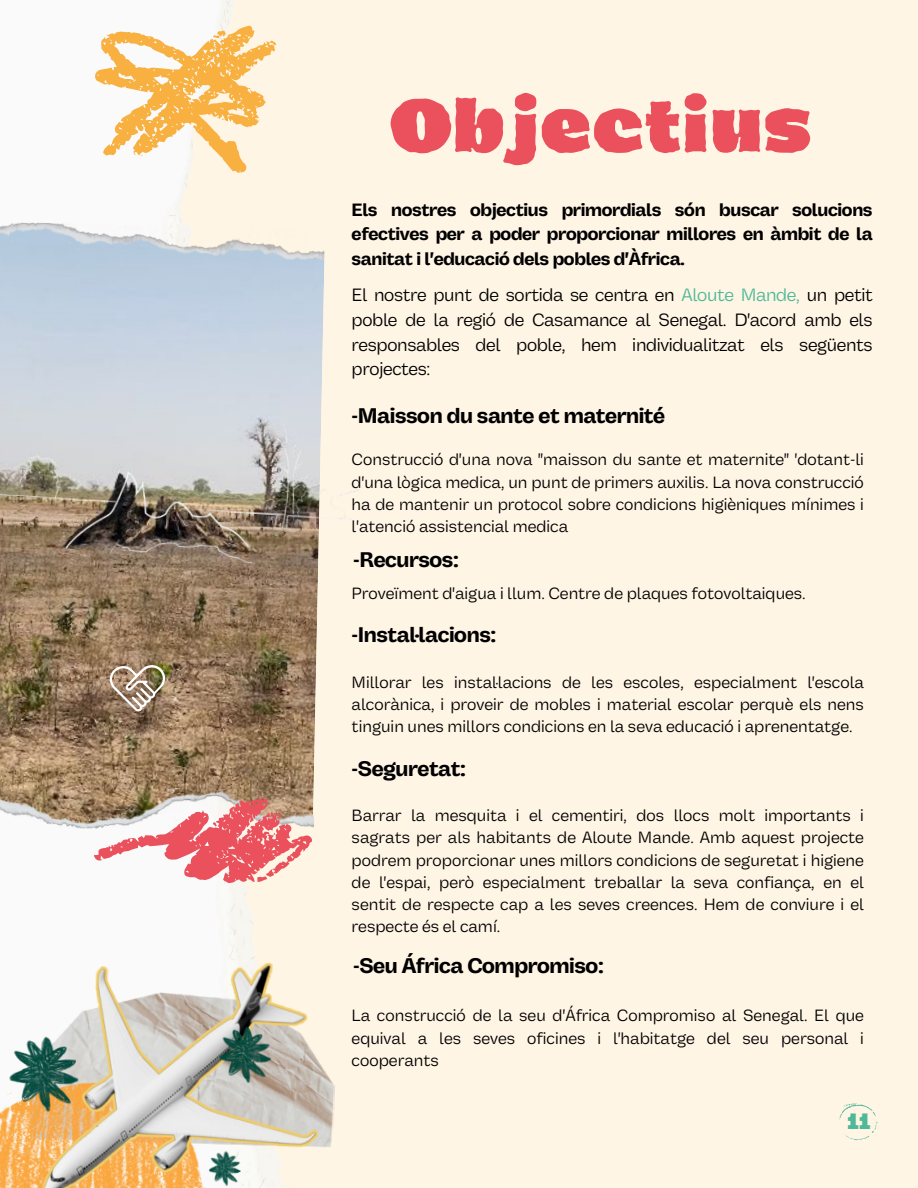
<style>
.page{position:relative;width:918px;height:1188px;background:#fff5e4}
.page>*{position:absolute;margin:0;border:0;box-sizing:border-box;transform-origin:0 0}
.t1{font:900 67.5px "Dingos Stamp";color:#ea515c}
.t2{font:800 22.5px "Vastago Grotesk";color:#4fb899}
.t3{font:700 21.45px "Vastago Grotesk";letter-spacing:-.02em;color:#000001}
.t4{font:18px/24.8px "Vastago Grotesk";letter-spacing:-.02em;color:#000001;text-align:justify}
.t5{font:700 18px/24.8px "Vastago Grotesk";letter-spacing:-.02em;color:#000001;text-align:justify}
.t6{font:16.5px/22.2px "Vastago Grotesk";color:#000001;text-align:justify}
.s1{color:#4fb899}
</style>
<div class="page">
<div style="left:0;top:0;width:255px;height:955px;background:#fafafa"></div>
<img style="left:0;top:262px;width:325px;height:510px">
<img style="left:0;top:220px;width:325px;height:42px">
<img style="left:0;top:772px;width:92px;height:62px">
<img style="left:0;top:955px;width:335px;height:233px">
<svg style="left:56px;top:0;width:221px;height:216px"></svg>
<svg style="left:92px;top:741px;width:228px;height:201px"></svg>
<img style="left:0;top:329px;width:359px;height:383px">
<svg style="left:109px;top:664px;width:57px;height:48px;background:#a5917a"></svg>
<svg style="left:840px;top:1103px;width:38px;height:38px"></svg>
<p class="t1" style="left:390px;top:98px;width:424px">Objectius</p>
<p class="t5" style="left:352px;top:197px;width:523px">Els nostres objectius primordials són buscar solucions efectives per a poder proporcionar millores en àmbit de la sanitat i l'educació dels pobles d'Àfrica.</p>
<p class="t4" style="left:352px;top:283px;width:523px">El nostre punt de sortida se centra en <span class="s1">Aloute Mande,</span> un petit poble de la regió de Casamance al Senegal. D'acord amb els responsables del poble, hem individualitzat els següents projectes:</p>
<p class="t3" style="left:352px;top:402px;width:315px">-Maisson du sante et maternité</p>
<p class="t6" style="left:352px;top:449px;width:514px">Construcció d'una nova "maisson du sante et maternite" 'dotant-li d'una lògica medica, un punt de primers auxilis. La nova construcció ha de mantenir un protocol sobre condicions higièniques mínimes i l'atenció assistencial medica</p>
<p class="t3" style="left:353px;top:547px;width:107px">-Recursos:</p>
<p class="t6" style="left:352px;top:582px;width:456px">Proveïment d'aigua i llum. Centre de plaques fotovoltaiques.</p>
<h2 class="t3" style="left:352px;top:622px;width:146px">-Instal·lacions:</h2>
<p class="t6" style="left:352px;top:671px;width:514px">Millorar les instal·lacions de les escoles, especialment l'escola alcorànica, i proveir de mobles i material escolar perquè els nens tinguin unes millors condicions en la seva educació i aprenentatge.</p>
<h2 class="t3" style="left:352px;top:755px;width:116px">-Seguretat:</h2>
<p class="t6" style="left:352px;top:805px;width:514px">Barrar la mesquita i el cementiri, dos llocs molt importants i sagrats per als habitants de Aloute Mande. Amb aquest projecte podrem proporcionar unes millors condicions de seguretat i higiene de l'espai, però especialment treballar la seva confiança, en el sentit de respecte cap a les seves creences. Hem de conviure i el respecte és el camí.</p>
<h2 class="t3" style="left:353px;top:952px;width:252px">-Seu África Compromiso:</h2>
<h2 class="t6" style="left:352px;top:1005px;width:514px">La construcció de la seu d'África Compromiso al Senegal. El que equival a les seves oficines i l'habitatge del seu personal i cooperants</h2>
<h2 class="t2" style="left:847px;top:1107px;width:25px">11</h2>
</div>
